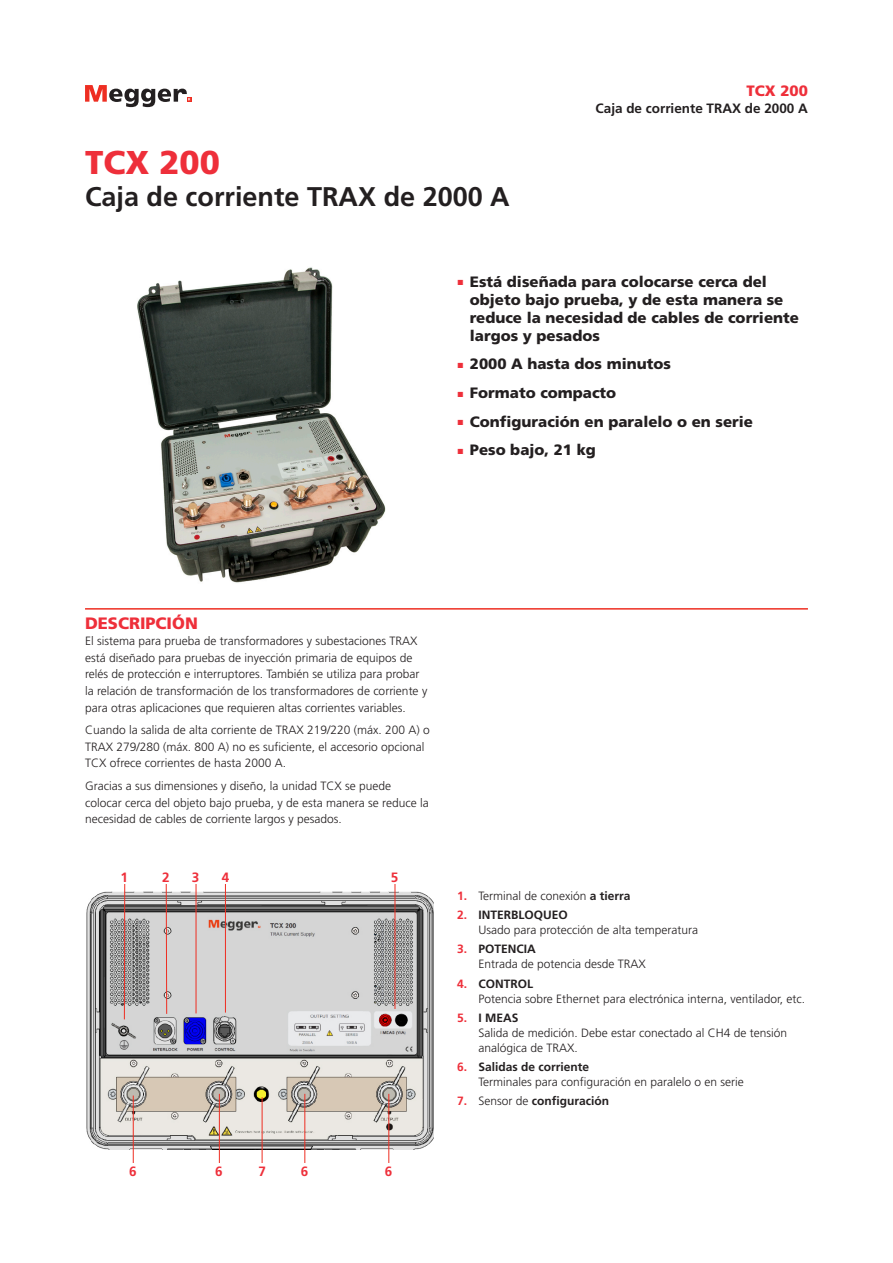
<style>
.page{position:relative;width:893px;height:1263px;background:#fff}
.page>*{position:absolute;margin:0;border:0;box-sizing:border-box;transform-origin:0 0}
.Product_name{font:900 33px "Frutiger LT Std";color:#ee2f3a}
.Product_description{font:700 27px "Frutiger LT Std";color:#231f20}
.Headline_1{font:900 16.5px "Frutiger LT Std";color:#ee2f3a}
.t1{font:900 15px/18px "Frutiger LT Std";color:#231f20}
.Product_name_Header{font:900 15px "Frutiger LT Std";color:#ee2f3a}
.Product_descripton_H{font:700 13.5px "Frutiger LT Std";color:#231f20}
.Siffror{font:700 13.5px "Frutiger LT Std";color:#ee2f3a}
.Body{font:300 12px/16.5px "Frutiger LT Std";color:#231f20}
.t2{font:700 12px "Frutiger LT Std";color:#231f20}
.s1{color:#ee2f3a}
.s2{font-weight:700;color:#ee2f3a}
.s3{font-weight:700}
.s4{font-weight:300}
</style>
<div class="page">
<svg style="left:85px;top:85px;width:106px;height:22px"></svg>
<hr style="left:85px;top:608px;width:723px;height:2px;background:#ee2e22">
<img style="left:137px;top:267px;width:249px;height:316px">
<img style="left:86px;top:892px;width:348px;height:257px">
<hr style="left:196px;top:880px;width:1px;height:133px;background:#ee2e22">
<div style="left:183px;top:869px;width:25px;height:15px;background:#fff"></div>
<hr style="left:225px;top:879px;width:1px;height:133px;background:#ee2e22">
<div style="left:213px;top:869px;width:25px;height:15px;background:#fff"></div>
<hr style="left:395px;top:880px;width:1px;height:129px;background:#ee2e22">
<div style="left:382px;top:869px;width:25px;height:15px;background:#fff"></div>
<svg style="left:165px;top:884px;width:2px;height:131px"></svg>
<hr style="left:262px;top:1097px;width:1px;height:73px;background:#ee2e22">
<div style="left:250px;top:1163px;width:25px;height:15px;background:#fff"></div>
<hr style="left:219px;top:1094px;width:1px;height:74px;background:#ee2e22">
<div style="left:206px;top:1163px;width:26px;height:15px;background:#fff"></div>
<hr style="left:133px;top:1095px;width:1px;height:73px;background:#ee2e22">
<div style="left:120px;top:1163px;width:26px;height:15px;background:#fff"></div>
<hr style="left:304px;top:1094px;width:1px;height:74px;background:#ee2e22">
<div style="left:292px;top:1163px;width:25px;height:15px;background:#fff"></div>
<hr style="left:388px;top:1094px;width:1px;height:74px;background:#ee2e22">
<div style="left:376px;top:1163px;width:25px;height:15px;background:#fff"></div>
<hr style="left:124px;top:880px;width:1px;height:139px;background:#ee2e22">
<div style="left:112px;top:869px;width:25px;height:15px;background:#fff"></div>
<p class="Product_name" style="left:85px;top:142px;width:136px">TCX 200</p>
<p class="Product_description" style="left:85px;top:181px;width:426px">Caja de corriente TRAX de 2000 A</p>
<p class="Product_name_Header" style="left:747px;top:82px;width:63px">TCX 200</p>
<p class="Product_descripton_H" style="left:596px;top:100px;width:214px">Caja de corriente TRAX de 2000 A</p>
<p class="t1" style="left:470px;top:272px;width:331px;text-indent:-13px"><span class="s1">▪</span> Está diseñada para colocarse cerca del objeto bajo prueba, y de esta manera se reduce la necesidad de cables de corriente largos y pesados</p>
<p class="t1" style="left:457px;top:355px;width:215px"><span class="s1">▪</span> 2000 A hasta dos minutos</p>
<p class="t1" style="left:457px;top:384px;width:161px"><span class="s1">▪</span> Formato compacto</p>
<p class="t1" style="left:457px;top:412px;width:297px"><span class="s1">▪</span> Configuración en paralelo o en serie</p>
<p class="t1" style="left:457px;top:441px;width:140px"><span class="s1">▪</span> Peso bajo, 21 kg</p>
<p class="Headline_1" style="left:85px;top:613px;width:114px">DESCRIPCIÓN</p>
<p class="Body" style="left:85px;top:633px;width:344px">El sistema para prueba de transformadores y subestaciones TRAX está diseñado para pruebas de inyección primaria de equipos de relés de protección e interruptores. También se utiliza para probar la relación de transformación de los transformadores de corriente y para otras aplicaciones que requieren altas corrientes variables.</p>
<p class="Body" style="left:85px;top:722px;width:346px">Cuando la salida de alta corriente de TRAX 219/220 (máx. 200 A) o<br>TRAX 279/280 (máx. 800 A) no es suficiente, el accesorio opcional<br>TCX ofrece corrientes de hasta 2000 A.</p>
<p class="Body" style="left:85px;top:778px;width:345px">Gracias a sus dimensiones y diseño, la unidad TCX se puede colocar cerca del objeto bajo prueba, y de esta manera se reduce la necesidad de cables de corriente largos y pesados.</p>
<p class="Siffror" style="left:121px;top:869px;width:9px">1</p>
<p class="Siffror" style="left:162px;top:869px;width:9px">2</p>
<p class="Siffror" style="left:192px;top:869px;width:9px">3</p>
<p class="Siffror" style="left:222px;top:869px;width:9px">4</p>
<p class="Siffror" style="left:391px;top:869px;width:9px">5</p>
<p class="Siffror" style="left:129px;top:1163px;width:9px">6</p>
<p class="Siffror" style="left:215px;top:1163px;width:9px">6</p>
<p class="Siffror" style="left:259px;top:1163px;width:9px">7</p>
<p class="Siffror" style="left:301px;top:1163px;width:9px">6</p>
<p class="Siffror" style="left:385px;top:1163px;width:9px">6</p>
<p class="Body" style="left:457px;top:888px;width:175px"><span class="s2">1.</span> Terminal de conexión <span class="s3">a tierra</span></p>
<p class="Body" style="left:478px;top:908px;width:221px;line-height:15px;text-indent:-21px"><span class="s2">2.</span> <span class="s3">INTERBLOQUEO<br></span>Usado para protección de alta temperatura</p>
<p class="Body" style="left:478px;top:942px;width:169px;line-height:15px;text-indent:-21px"><span class="s2">3.</span> <span class="s3">POTENCIA<br></span>Entrada de potencia desde TRAX</p>
<p class="Body" style="left:478px;top:976px;width:328px;line-height:15px;text-indent:-21px"><span class="s2">4.</span> <span class="s3">CONTROL<br></span>Potencia sobre Ethernet para electrónica interna, ventilador, etc.</p>
<p class="Body" style="left:478px;top:1010px;width:310px;line-height:15px;text-indent:-21px"><span class="s2">5.</span> <span class="s3">I MEAS<br></span>Salida de medición. Debe estar conectado al CH4 de tensión analógica de TRAX.</p>
<p class="Body" style="left:478px;top:1060px;width:267px;line-height:15px;text-indent:-21px"><span class="s2">6.</span> <span class="s3">Salidas de corriente<br></span>Terminales para configuración en paralelo o en serie</p>
<p class="t2" style="left:457px;top:1094px;width:153px"><span class="s1">7.</span> <span class="s4">Sensor de</span> configuración</p>
</div>
